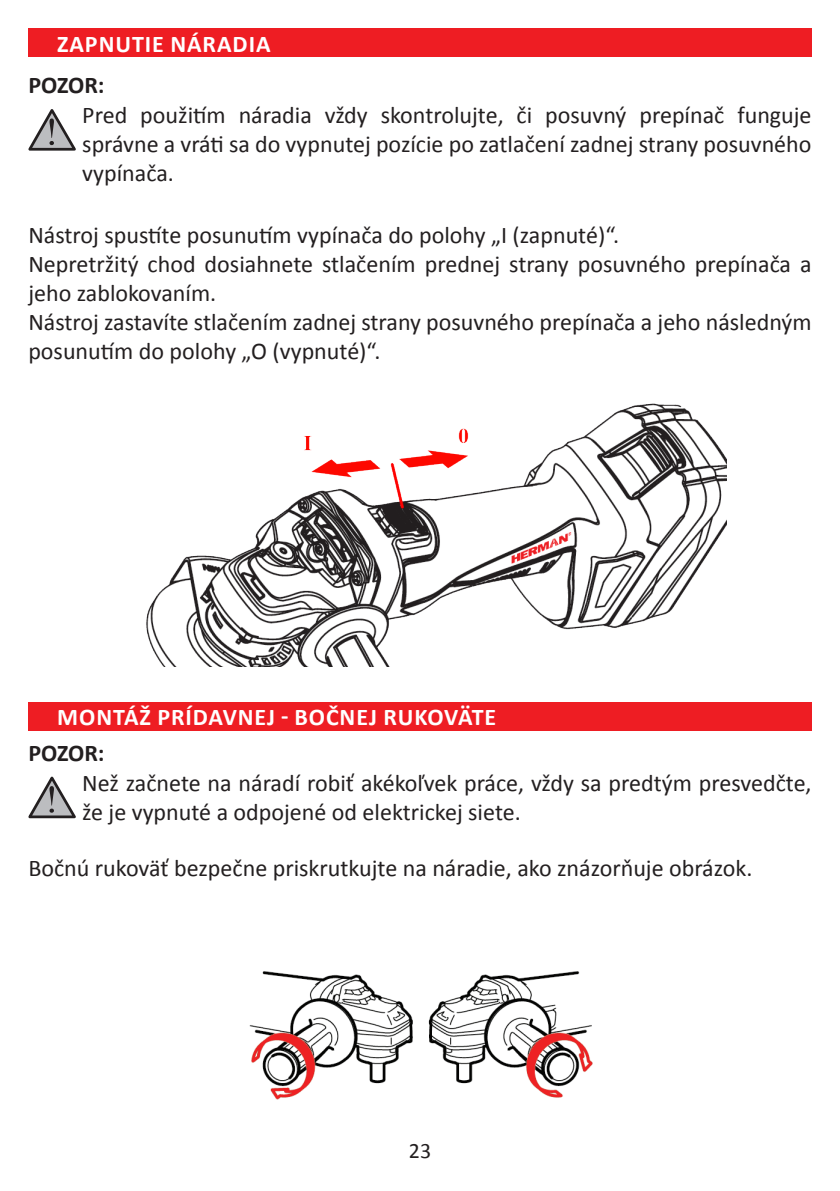
<style>
.page{position:relative;width:840px;height:1191px;background:#fff}
.page>*{position:absolute;margin:0;border:0;box-sizing:border-box;transform-origin:0 0}
.t1{font:24px/28.8px "Calibri";color:#231f20}
.t2{font:700 24px "Calibri";letter-spacing:.04em;color:#fff}
.t3{font:700 24px "Calibri";letter-spacing:-.005em;color:#231f20}
.t4{font:22px "Calibri";color:#231f20}
</style>
<div class="page">
<div style="left:28px;top:28px;width:783px;height:29px;background:#ee1d23"></div>
<svg style="left:28px;top:109px;width:48px;height:42px"></svg>
<img style="left:146px;top:403px;width:580px;height:263px">
<img style="left:249px;top:971px;width:344px;height:129px">
<div style="left:28px;top:702px;width:783px;height:28px;background:#ee1d23"></div>
<svg style="left:28px;top:776px;width:48px;height:42px"></svg>
<p class="t2" style="left:57px;top:28px;width:215px">ZAPNUTIE NÁRADIA</p>
<p class="t3" style="left:28px;top:70px;width:78px">POZOR:</p>
<p class="t1" style="left:82px;top:101px;width:730px;text-align:justify">Pred použitím náradia vždy skontrolujte, či posuvný prepínač funguje správne a vráti sa do vypnutej pozície po zatlačení zadnej strany posuvného vypínača.</p>
<p class="t1" style="left:28px;top:221px;width:592px">Nástroj spustíte posunutím vypínača do polohy „I (zapnuté)“.</p>
<p class="t1" style="left:28px;top:250px;width:784px">Nepretržitý chod dosiahnete stlačením prednej strany posuvného prepínača a jeho zablokovaním.</p>
<p class="t1" style="left:28px;top:307px;width:784px">Nástroj zastavíte stlačením zadnej strany posuvného prepínača a jeho následným posunutím do polohy „O (vypnuté)“.</p>
<p class="t2" style="left:57px;top:702px;width:440px">MONTÁŽ PRÍDAVNEJ - BOČNEJ RUKOVÄTE</p>
<p class="t3" style="left:28px;top:737px;width:78px">POZOR:</p>
<p class="t1" style="left:82px;top:768px;width:730px">Než začnete na náradí robiť akékoľvek práce, vždy sa predtým presvedčte, že je vypnuté a odpojené od elektrickej siete.</p>
<p class="t1" style="left:28px;top:854px;width:725px">Bočnú rukoväť bezpečne priskrutkujte na náradie, ako znázorňuje obrázok.</p>
<p class="t4" style="left:408px;top:1136px;width:24px">23</p>
</div>
